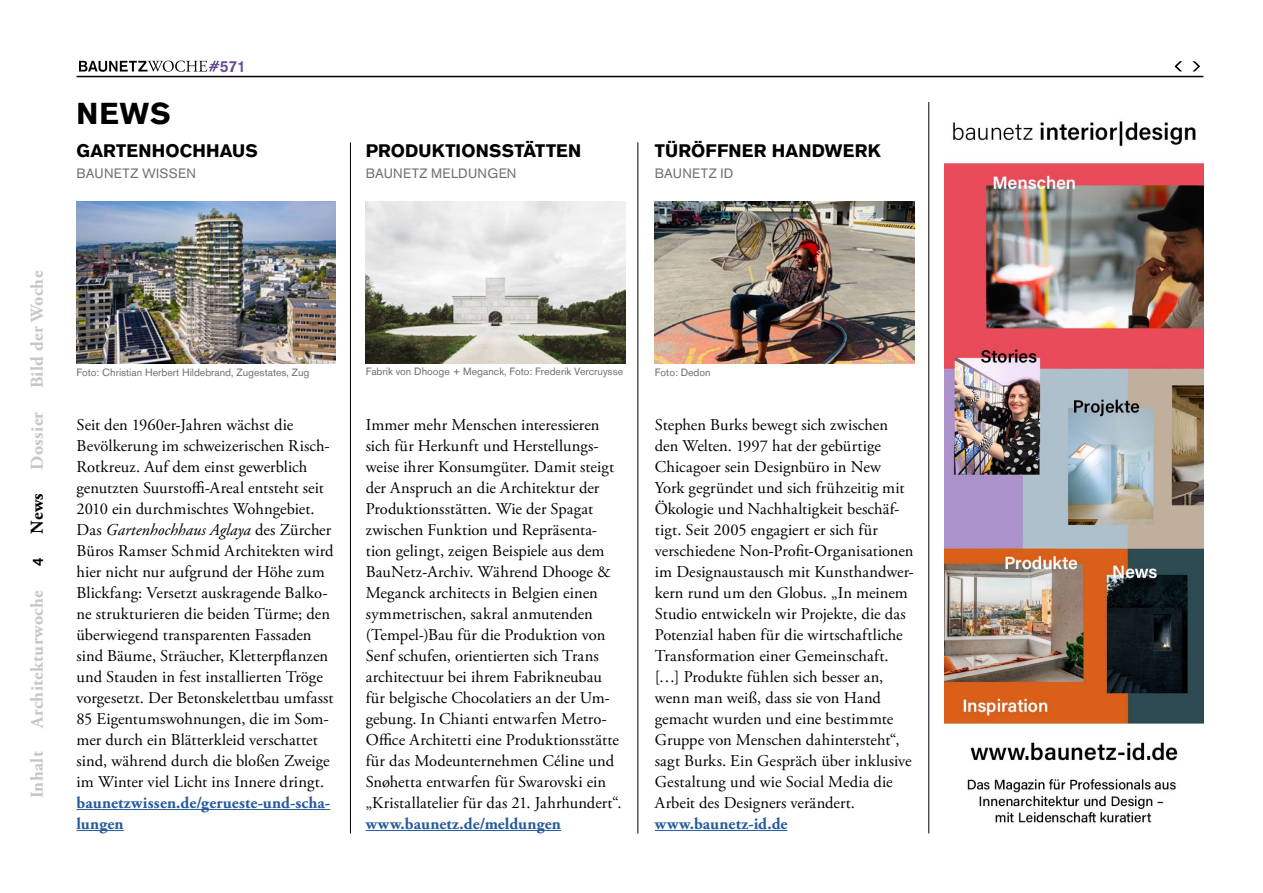
<style>
.page{position:relative;width:1263px;height:893px;background:#fff}
.page>*{position:absolute;margin:0;border:0;box-sizing:border-box;transform-origin:0 0}
.t1{font:700 30px "Akzidenz Grotesk BQ";color:#000}
.t2{font:700 18px "Akzidenz Grotesk BQ";letter-spacing:.01em;color:#000}
.t3{font:700 18px "Adobe Garamond Pro";letter-spacing:.02em;color:#c6c6c6}
.t4{font:700 18px "Adobe Garamond Pro";color:#000}
.t5{font:16.5px/21px "Adobe Garamond Pro";letter-spacing:.005em;color:#000}
.t6{font:700 16.5px/21px "Adobe Garamond Pro";letter-spacing:.01em;color:#275b9b}
.t7{font:500 15.75px "Akzidenz Grotesk BQ";color:#624b93}
.t8{font:500 15px "Akzidenz Grotesk BQ";color:#000}
.t9{font:13.5px "Akzidenz Grotesk BQ";letter-spacing:.02em;color:#706f6f}
.t10{font:10.5px "Akzidenz Grotesk BQ";color:#706f6f}
.s1{font-style:italic}
</style>
<div class="page">
<hr style="left:77px;top:76px;width:1126px;height:1px;background:#000">
<svg style="left:1192px;top:61px;width:8px;height:10px"></svg>
<svg style="left:1174px;top:61px;width:8px;height:10px"></svg>
<hr style="left:350px;top:142px;width:1px;height:691px;background:#000">
<hr style="left:637px;top:142px;width:1px;height:691px;background:#000">
<hr style="left:77px;top:809px;width:253px;height:1px;background:#275b9b">
<hr style="left:77px;top:830px;width:47px;height:1px;background:#275b9b">
<hr style="left:366px;top:830px;width:195px;height:1px;background:#275b9b">
<img style="left:77px;top:202px;width:259px;height:162px">
<img style="left:366px;top:202px;width:259px;height:162px">
<hr style="left:655px;top:830px;width:132px;height:1px;background:#275b9b">
<img style="left:655px;top:202px;width:259px;height:162px">
<hr style="left:928px;top:102px;width:1px;height:731px;background:#000">
<img style="left:944px;top:121px;width:259px;height:702px">
<svg style="left:79px;top:61px;width:140px;height:11px"></svg>
<h1 class="t1" style="left:77px;top:96px;width:96px">NEWS</h1>
<p class="t7" style="left:220px;top:56px;width:28px">571</p>
<p class="t2" style="left:77px;top:140px;width:183px">GARTENHOCHHAUS</p>
<p class="t9" style="left:77px;top:165px;width:121px">BAUNETZ WISSEN</p>
<p class="t2" style="left:366px;top:140px;width:217px">PRODUKTIONSSTÄTTEN</p>
<p class="t9" style="left:366px;top:165px;width:152px">BAUNETZ MELDUNGEN</p>
<p class="t2" style="left:655px;top:140px;width:227px">TÜRÖFFNER HANDWERK</p>
<p class="t9" style="left:655px;top:165px;width:80px">BAUNETZ ID</p>
<p class="t3" style="left:27px;top:388px;width:119px;rotate:-90deg">Bild der Woche</p>
<p class="t3" style="left:27px;top:470px;width:59px;rotate:-90deg">Dossier</p>
<p class="t4" style="left:27px;top:534px;width:42px;rotate:-90deg">News</p>
<p class="t8" style="left:29px;top:566px;width:10px;rotate:-90deg">4</p>
<p class="t3" style="left:27px;top:728px;width:139px;rotate:-90deg">Architekturwoche</p>
<p class="t3" style="left:27px;top:798px;width:49px;rotate:-90deg">Inhalt</p>
<p class="t10" style="left:76px;top:366px;width:235px">Foto: Christian Herbert Hildebrand, Zugestates, Zug</p>
<p class="t10" style="left:366px;top:365px;width:259px">Fabrik von Dhooge + Meganck, Foto: Frederik Vercruysse</p>
<p class="t5" style="left:366px;top:415px;width:257px">Immer mehr Menschen interessieren sich für Herkunft und Herstellungs&shy;weise ihrer Konsumgüter. Damit steigt der Anspruch an die Architektur der Produktionsstätten. Wie der Spagat zwischen Funktion und Repräsenta&shy;tion gelingt, zeigen Beispiele aus dem BauNetz-Archiv. Während Dhooge &amp; Meganck architects in Belgien einen symmetrischen, sakral anmutenden (Tempel-)Bau für die Produktion von Senf schufen, orientierten sich Trans architectuur bei ihrem Fabrikneubau für belgische Chocolatiers an der Um&shy;gebung. In Chianti entwarfen Metro-Office Architetti eine Produktionsstätte für das Modeunternehmen Céline und Snøhetta entwarfen für Swarovski ein „Kristallatelier für das 21. Jahrhundert“.</p>
<p class="t6" style="left:366px;top:813px;width:197px">www.baunetz.de/meldungen</p>
<p class="t5" style="left:77px;top:415px;width:259px">Seit den 1960er-Jahren wächst die Bevölkerung im schweizerischen Risch-Rotkreuz. Auf dem einst gewerblich genutzten Suurstoffi-Areal entsteht seit 2010 ein durchmischtes Wohngebiet.<br>Das <span class="s1">Gartenhochhaus Aglaya</span> des Zürcher Büros Ramser Schmid Architekten wird hier nicht nur aufgrund der Höhe zum Blickfang: Versetzt auskragende Balko&shy;ne strukturieren die beiden Türme; den überwiegend transparenten Fassaden sind Bäume, Sträucher, Kletterpflanzen und Stauden in fest installierten Tröge vorgesetzt. Der Betonskelettbau umfasst 85 Eigentumswohnungen, die im Som&shy;mer durch ein Blätterkleid verschattet sind, während durch die bloßen Zweige im Winter viel Licht ins Innere dringt.</p>
<p class="t6" style="left:77px;top:792px;width:255px">baunetzwissen.de/gerueste-und-scha&shy;lungen</p>
<p class="t10" style="left:655px;top:366px;width:57px">Foto: Dedon</p>
<p class="t5" style="left:655px;top:415px;width:260px">Stephen Burks bewegt sich zwischen den Welten. 1997 hat der gebürtige Chicagoer sein Designbüro in New York gegründet und sich frühzeitig mit Ökologie und Nachhaltigkeit beschäf&shy;tigt. Seit 2005 engagiert er sich für verschiedene Non-Profit-Organisationen im Designaustausch mit Kunsthandwer&shy;kern rund um den Globus. „In meinem Studio entwickeln wir Projekte, die das Potenzial haben für die wirtschaftliche Transformation einer Gemeinschaft. […] Produkte fühlen sich besser an, wenn man weiß, dass sie von Hand gemacht wurden und eine bestimmte Gruppe von Menschen dahintersteht“, sagt Burks. Ein Gespräch über inklusive Gestaltung und wie Social Media die Arbeit des Designers verändert.</p>
<p class="t6" style="left:655px;top:813px;width:134px">www.baunetz-id.de</p>
</div>
